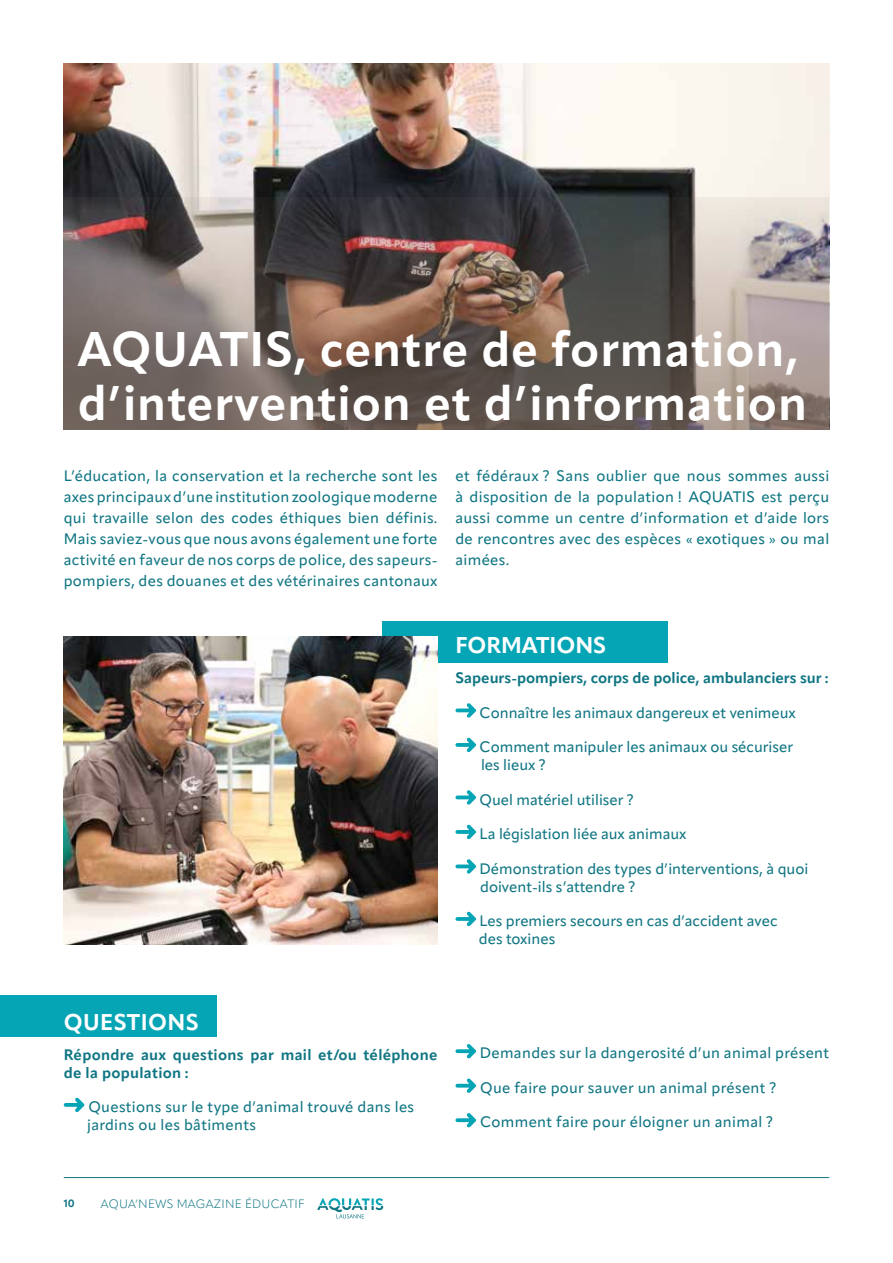
<style>
.page{position:relative;width:893px;height:1263px;background:#fff}
.page>*{position:absolute;margin:0;border:0;box-sizing:border-box;transform-origin:0 0}
.t1{font:700 48px/54px "Apparat";letter-spacing:.02em;color:#fff}
.t2{font:700 22.5px "Apparat";color:#fff}
.t3{font:700 22.5px "Apparat";letter-spacing:.02em;color:#fff}
.t4{font:500 15px/21px "Apparat";letter-spacing:.01em;color:#107683}
.t5{font:700 15px/18px "Apparat";letter-spacing:.015em;color:#107683}
.t6{font:300 12px "Apparat";letter-spacing:.02em;color:#107683}
.t7{font:700 10.5px "Apparat";color:#107683}
</style>
<div class="page">
<svg style="left:317px;top:1198px;width:66px;height:20px"></svg>
<hr style="left:64px;top:1177px;width:765px;height:1px;background:#107683">
<img style="left:64px;top:64px;width:765px;height:133px">
<div style="left:383px;top:621px;width:285px;height:42px;background:#05a5b5"></div>
<div style="left:0;top:995px;width:217px;height:42px;background:#05a5b5"></div>
<svg style="left:455px;top:703px;width:21px;height:15px"></svg>
<svg style="left:455px;top:737px;width:21px;height:15px"></svg>
<svg style="left:455px;top:790px;width:21px;height:15px"></svg>
<svg style="left:455px;top:824px;width:21px;height:15px"></svg>
<svg style="left:455px;top:859px;width:21px;height:15px"></svg>
<svg style="left:455px;top:911px;width:21px;height:15px"></svg>
<svg style="left:64px;top:1097px;width:21px;height:15px"></svg>
<svg style="left:455px;top:1044px;width:21px;height:14px"></svg>
<svg style="left:455px;top:1078px;width:21px;height:15px"></svg>
<svg style="left:455px;top:1113px;width:21px;height:14px"></svg>
<img style="left:64px;top:636px;width:373px;height:308px">
<img style="left:64px;top:197px;width:765px;height:232px">
<h1 class="t1" style="left:78px;top:322px;width:731px">AQUATIS, centre de formation, d’intervention et d’information</h1>
<p class="t4" style="left:64px;top:465px;width:375px;text-align:justify">L’éducation, la conservation et la recherche sont les axes principaux d’une institution zoologique moderne qui travaille selon des codes éthiques bien définis.<br>Mais saviez-vous que nous avons également une forte activité en faveur de nos corps de police, des sapeurs&shy;pompiers, des douanes et des vétérinaires cantonaux</p>
<p class="t4" style="left:455px;top:465px;width:375px;text-align:justify">et fédéraux ? Sans oublier que nous sommes aussi à disposition de la population ! AQUATIS est perçu aussi comme un centre d’information et d’aide lors de rencontres avec des espèces « exotiques » ou mal aimées.</p>
<h2 class="t2" style="left:455px;top:631px;width:152px">FORMATIONS</h2>
<p class="t5" style="left:455px;top:669px;width:374px">Sapeurs-pompiers, corps de police, ambulanciers sur :</p>
<p class="t4" style="left:480px;top:702px;width:318px">Connaître les animaux dangereux et venimeux</p>
<p class="t4" style="left:480px;top:738px;width:315px;line-height:18px">Comment manipuler les animaux ou sécuriser les lieux ?</p>
<p class="t4" style="left:480px;top:789px;width:156px">Quel matériel utiliser ?</p>
<p class="t4" style="left:480px;top:823px;width:208px">La législation liée aux animaux</p>
<p class="t4" style="left:480px;top:859px;width:330px;line-height:18px">Démonstration des types d’interventions, à quoi doivent-ils s’attendre ?</p>
<p class="t4" style="left:479px;top:912px;width:300px;line-height:18px">Les premiers secours en cas d’accident avec des toxines</p>
<h2 class="t3" style="left:64px;top:1008px;width:137px">QUESTIONS</h2>
<p class="t5" style="left:64px;top:1045px;width:375px">Répondre aux questions par mail et/ou téléphone de la population :</p>
<p class="t4" style="left:87px;top:1098px;width:329px;line-height:18px">Questions sur le type d’animal trouvé dans les jardins ou les bâtiments</p>
<p class="t7" style="left:64px;top:1197px;width:13px">10</p>
<p class="t6" style="left:101px;top:1197px;width:205px">AQUA’NEWS MAGAZINE ÉDUCATIF</p>
<p class="t4" style="left:480px;top:1043px;width:351px">Demandes sur la dangerosité d’un animal présent</p>
<p class="t4" style="left:480px;top:1077px;width:298px">Que faire pour sauver un animal présent ?</p>
<p class="t4" style="left:480px;top:1112px;width:295px">Comment faire pour éloigner un animal ?</p>
</div>
